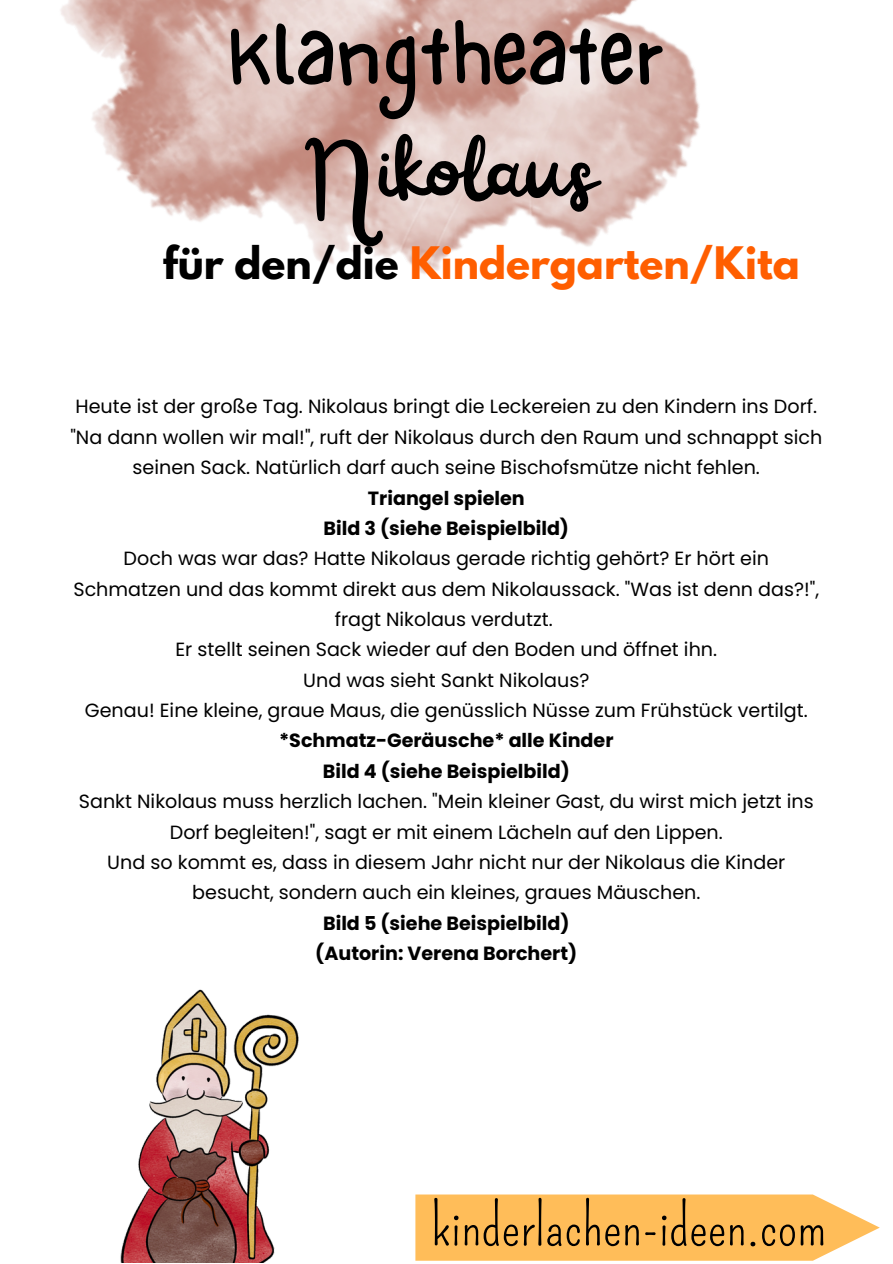
<style>
.page{position:relative;width:893px;height:1264px;background:#fff}
.page>*{position:absolute;margin:0;border:0;box-sizing:border-box;transform-origin:0 0}
.t1{font:100.65px "Railey";color:#000}
.t2{font:84.15px "NF One Little Font Regular";color:#000}
.t3{font:55.2px "Pompiere";color:#000}
.t4{font:700 39.6px "League Spartan";color:#ff5e00}
.t5{font:19.05px/30.3px "Poppins";color:#000;text-align:center}
.t6{font:700 19.05px "Poppins";color:#000}
.s1{color:#000}
</style>
<div class="page">
<svg style="left:415px;top:1194px;width:464px;height:66px"></svg>
<img style="left:60px;top:0;width:640px;height:274px">
<img style="left:120px;top:989px;width:179px;height:273px">
<p class="t2" style="left:227px;top:6px;width:439px">Klangtheater</p>
<p class="t1" style="left:300px;top:118px;width:293px">Nikolaus</p>
<p class="t4" style="left:163px;top:243px;width:638px"><span class="s1">für den/die</span> Kindergarten/Kita</p>
<p class="t5" style="left:70px;top:391px;width:753px">Heute ist der große Tag. Nikolaus bringt die Leckereien zu den Kindern ins Dorf. "Na dann wollen wir mal!", ruft der Nikolaus durch den Raum und schnappt sich seinen Sack. Natürlich darf auch seine Bischofsmütze nicht fehlen.</p>
<p class="t6" style="left:368px;top:484px;width:158px">Triangel spielen</p>
<p class="t6" style="left:323px;top:515px;width:247px">Bild 3 (siehe Beispielbild)</p>
<p class="t5" style="left:73px;top:543px;width:747px">Doch was war das? Hatte Nikolaus gerade richtig gehört? Er hört ein<br>Schmatzen und das kommt direkt aus dem Nikolaussack. "Was ist denn das?!", fragt Nikolaus verdutzt.</p>
<p class="t5" style="left:175px;top:634px;width:543px">Er stellt seinen Sack wieder auf den Boden und öffnet ihn.</p>
<p class="t5" style="left:303px;top:665px;width:287px">Und was sieht Sankt Nikolaus?</p>
<p class="t5" style="left:85px;top:695px;width:724px">Genau! Eine kleine, graue Maus, die genüsslich Nüsse zum Frühstück vertilgt.</p>
<p class="t6" style="left:279px;top:727px;width:336px">*Schmatz-Geräusche* alle Kinder</p>
<p class="t6" style="left:323px;top:757px;width:248px">Bild 4 (siehe Beispielbild)</p>
<p class="t5" style="left:79px;top:786px;width:736px">Sankt Nikolaus muss herzlich lachen. "Mein kleiner Gast, du wirst mich jetzt ins<br>Dorf begleiten!", sagt er mit einem Lächeln auf den Lippen.</p>
<p class="t5" style="left:107px;top:847px;width:679px">Und so kommt es, dass in diesem Jahr nicht nur der Nikolaus die Kinder besucht, sondern auch ein kleines, graues Mäuschen.</p>
<p class="t6" style="left:323px;top:909px;width:248px">Bild 5 (siehe Beispielbild)</p>
<p class="t6" style="left:315px;top:940px;width:263px">(Autorin: Verena Borchert)</p>
<p class="t3" style="left:431px;top:1193px;width:397px">kinderlachen-ideen.com</p>
</div>
